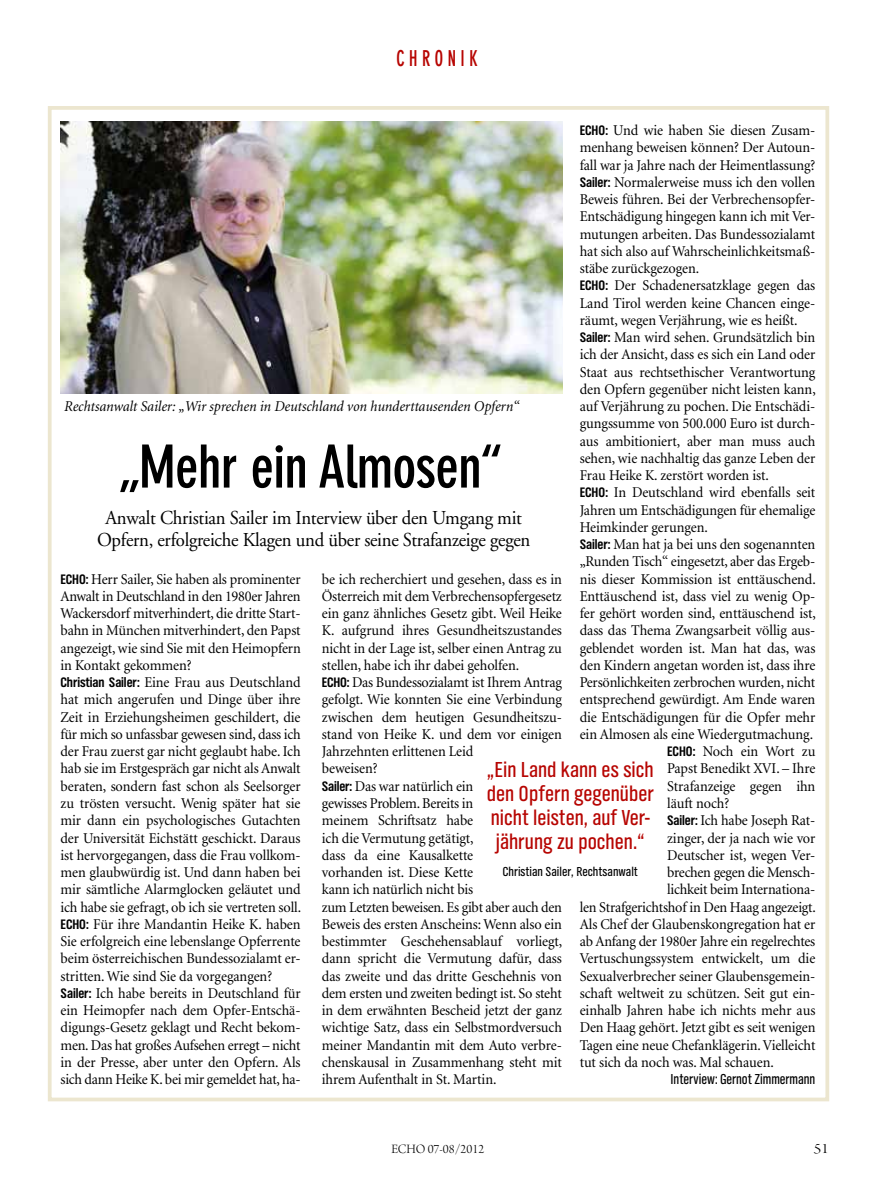
<style>
.page{position:relative;width:893px;height:1191px;background:#fff}
.page>*{position:absolute;margin:0;border:0;box-sizing:border-box;transform-origin:0 0}
.t1{font:700 condensed 58.5px "DIN Neuzeit Grotesk";letter-spacing:-.015em;color:#000}
.t2{font:22.5px/24px "TV Nord Cond EF";color:#b70502;text-align:center}
.t3{font:700 condensed 21.6px "DIN Neuzeit Grotesk";letter-spacing:.25em;color:#b70502;scale:.83 1}
.t4{font:19.65px/21.8px "Adobe Garamond";letter-spacing:-.015em;color:#000;text-align:center;scale:.95 1}
.t5{font:15px/17.2px "Minion";letter-spacing:-.01em;color:#000;scale:.95 1}
.t6{font:italic 15px "Minion";color:#000;scale:.95 1}
.t7{font:15px "TV Nord Cond EF";letter-spacing:-.005em;color:#000;scale:.95 1}
.t8{font:15px "Arno Pro Light Display";color:#000;scale:1.2 1}
.t9{font:13.5px "TV Nord Cond EF";color:#000}
.t10{font:13.5px "Arno Pro Light Display";color:#000}
.s1{font-family:"TV Nord Cond EF";font-weight:700;font-size:14.25px}
</style>
<div class="page">
<div style="left:48px;top:106px;width:781px;height:995px;border:4px solid #ece6cf"></div>
<img style="left:61px;top:121px;width:502px;height:273px">
<h3 class="t3" style="left:396px;top:46px;width:99px">chronik</h3>
<p class="t5" style="left:580px;top:122px;width:250px"><span class="s1">ECHO:</span> Und wie haben Sie diesen Zusam-</p>
<p class="t5" style="left:580px;top:139px;width:250px">menhang beweisen können? Der Autoun-</p>
<p class="t5" style="left:580px;top:157px;width:250px">fall war ja Jahre nach der Heimentlassung?</p>
<p class="t5" style="left:580px;top:174px;width:250px"><span class="s1">Sailer:</span> Normalerweise muss ich den vollen</p>
<p class="t5" style="left:580px;top:191px;width:249px">Beweis führen. Bei der Verbrechensopfer-</p>
<p class="t5" style="left:580px;top:208px;width:250px">Entschädigung hingegen kann ich mit Ver-</p>
<p class="t5" style="left:580px;top:226px;width:250px">mutungen arbeiten. Das Bundessozialamt</p>
<p class="t5" style="left:580px;top:243px;width:250px">hat sich also auf Wahrscheinlichkeitsmaß-</p>
<p class="t5" style="left:580px;top:260px;width:127px">stäbe zurückgezogen.</p>
<p class="t5" style="left:580px;top:277px;width:250px"><span class="s1">ECHO:</span> Der Schadenersatzklage gegen das</p>
<p class="t5" style="left:580px;top:295px;width:250px">Land Tirol werden keine Chancen einge-</p>
<p class="t5" style="left:580px;top:312px;width:231px">räumt, wegen Verjährung, wie es heißt.</p>
<p class="t5" style="left:580px;top:329px;width:249px"><span class="s1">Sailer:</span> Man wird sehen. Grundsätzlich bin</p>
<p class="t5" style="left:580px;top:346px;width:249px">ich der Ansicht, dass es sich ein Land oder</p>
<p class="t5" style="left:580px;top:364px;width:250px">Staat aus rechtsethischer Verantwortung</p>
<p class="t5" style="left:580px;top:381px;width:250px">den Opfern gegenüber nicht leisten kann,</p>
<p class="t5" style="left:580px;top:398px;width:250px">auf Verjährung zu pochen. Die Entschädi-</p>
<p class="t5" style="left:580px;top:415px;width:250px">gungssumme von 500.000 Euro ist durch-</p>
<p class="t5" style="left:580px;top:433px;width:250px">aus ambitioniert, aber man muss auch</p>
<p class="t5" style="left:580px;top:450px;width:250px">sehen, wie nachhaltig das ganze Leben der</p>
<p class="t5" style="left:580px;top:467px;width:201px">Frau Heike K. zerstört worden ist.</p>
<p class="t5" style="left:580px;top:484px;width:250px"><span class="s1">ECHO:</span> In Deutschland wird ebenfalls seit</p>
<p class="t5" style="left:580px;top:502px;width:250px">Jahren um Entschädigungen für ehemalige</p>
<p class="t5" style="left:580px;top:519px;width:136px">Heimkinder gerungen.</p>
<p class="t5" style="left:580px;top:536px;width:250px"><span class="s1">Sailer:</span> Man hat ja bei uns den sogenannten</p>
<p class="t5" style="left:580px;top:553px;width:250px">„Runden Tisch“ eingesetzt, aber das Ergeb-</p>
<p class="t5" style="left:580px;top:571px;width:250px">nis dieser Kommission ist enttäuschend.</p>
<p class="t5" style="left:580px;top:588px;width:250px">Enttäuschend ist, dass viel zu wenig Op-</p>
<p class="t5" style="left:580px;top:605px;width:250px">fer gehört worden sind, enttäuschend ist,</p>
<p class="t5" style="left:580px;top:622px;width:250px">dass das Thema Zwangsarbeit völlig aus-</p>
<p class="t5" style="left:580px;top:640px;width:250px">geblendet worden ist. Man hat das, was</p>
<p class="t5" style="left:580px;top:657px;width:250px">den Kindern angetan worden ist, dass ihre</p>
<p class="t5" style="left:580px;top:674px;width:249px">Persönlichkeiten zerbrochen wurden, nicht</p>
<p class="t5" style="left:580px;top:691px;width:250px">entsprechend gewürdigt. Am Ende waren</p>
<p class="t5" style="left:580px;top:709px;width:249px">die Entschädigungen für die Opfer mehr</p>
<p class="t5" style="left:580px;top:726px;width:247px">ein Almosen als eine Wiedergutmachung.</p>
<p class="t5" style="left:667px;top:743px;width:158px"><span class="s1">ECHO:</span> Noch ein Wort zu</p>
<p class="t5" style="left:667px;top:760px;width:158px">Papst Benedikt XVI. – Ihre</p>
<p class="t5" style="left:667px;top:778px;width:158px">Strafanzeige gegen ihn</p>
<p class="t5" style="left:667px;top:795px;width:67px">läuft noch?</p>
<p class="t5" style="left:667px;top:812px;width:158px"><span class="s1">Sailer:</span> Ich habe Joseph Rat-</p>
<p class="t5" style="left:667px;top:829px;width:157px">zinger, der ja nach wie vor</p>
<p class="t5" style="left:667px;top:847px;width:158px">Deutscher ist, wegen Ver-</p>
<p class="t5" style="left:667px;top:864px;width:158px">brechen gegen die Mensch-</p>
<p class="t5" style="left:667px;top:881px;width:158px">lichkeit beim Internationa-</p>
<p class="t5" style="left:580px;top:898px;width:250px">len Strafgerichtshof in Den Haag angezeigt.</p>
<p class="t5" style="left:580px;top:916px;width:250px">Als Chef der Glaubenskongregation hat er</p>
<p class="t5" style="left:580px;top:933px;width:249px">ab Anfang der 1980er Jahre ein regelrechtes</p>
<p class="t5" style="left:580px;top:950px;width:249px">Vertuschungssystem entwickelt, um die</p>
<p class="t5" style="left:580px;top:967px;width:250px">Sexualverbrecher seiner Glaubensgemein-</p>
<p class="t5" style="left:580px;top:985px;width:250px">schaft weltweit zu schützen. Seit gut ein-</p>
<p class="t5" style="left:580px;top:1002px;width:250px">einhalb Jahren habe ich nichts mehr aus</p>
<p class="t5" style="left:580px;top:1019px;width:250px">Den Haag gehört. Jetzt gibt es seit wenigen</p>
<p class="t5" style="left:580px;top:1036px;width:250px">Tagen eine neue Chefanklägerin. Vielleicht</p>
<p class="t5" style="left:580px;top:1054px;width:206px">tut sich da noch was. Mal schauen.</p>
<p class="t7" style="left:670px;top:1071px;width:154px">Interview: Gernot Zimmermann</p>
<p class="t6" style="left:64px;top:399px;width:481px">Rechtsanwalt Sailer: „Wir sprechen in Deutschland von hunderttausenden Opfern“</p>
<h1 class="t1" style="left:119px;top:433px;width:384px">„Mehr ein Almosen“</h1>
<h3 class="t4" style="left:97px;top:507px;width:458px">Anwalt Christian Sailer im Interview über den Umgang mit<br>Opfern, erfolgreiche Klagen und über seine Strafanzeige gegen</h3>
<p class="t5" style="left:61px;top:571px;width:255px"><span class="s1">ECHO:</span> Herr Sailer, Sie haben als prominenter Anwalt in Deutschland in den 1980er Jahren Wackersdorf mitverhindert, die dritte Start&shy;bahn in München mitverhindert, den Papst angezeigt, wie sind Sie mit den Heimopfern in Kontakt gekommen?<br><span class="s1">Christian Sailer:</span> Eine Frau aus Deutschland hat mich angerufen und Dinge über ihre Zeit in Erziehungsheimen geschildert, die für mich so unfassbar gewesen sind, dass ich der Frau zuerst gar nicht geglaubt habe. Ich hab sie im Erstgespräch gar nicht als Anwalt beraten, sondern fast schon als Seelsorger zu trösten versucht. Wenig später hat sie mir dann ein psychologisches Gutachten der Universität Eichstätt geschickt. Daraus ist hervorgegangen, dass die Frau vollkom&shy;men glaubwürdig ist. Und dann haben bei mir sämtliche Alarmglocken geläutet und ich habe sie gefragt, ob ich sie vertreten soll.<br><span class="s1">ECHO:</span> Für ihre Mandantin Heike K. haben Sie erfolgreich eine lebenslange Opferrente beim österreichischen Bundessozialamt er&shy;stritten. Wie sind Sie da vorgegangen?<br><span class="s1">Sailer:</span> Ich habe bereits in Deutschland für ein Heimopfer nach dem Opfer-Entschä&shy;digungs-Gesetz geklagt und Recht bekom&shy;men. Das hat großes Aufsehen erregt – nicht in der Presse, aber unter den Opfern. Als sich dann Heike K. bei mir gemeldet hat, ha-</p>
<p class="t5" style="left:322px;top:571px;width:255px">be ich recherchiert und gesehen, dass es in Österreich mit dem Verbrechensopfergesetz ein ganz ähnliches Gesetz gibt. Weil Heike K. aufgrund ihres Gesundheitszustandes nicht in der Lage ist, selber einen Antrag zu stellen, habe ich ihr dabei geholfen.<br><span class="s1">ECHO:</span> Das Bundessozialamt ist Ihrem Antrag gefolgt. Wie konnten Sie eine Verbindung zwischen dem heutigen Gesundheitszu&shy;stand von Heike K. und dem vor einigen Jahrzehnten erlittenen Leid<br>beweisen?<br><span class="s1">Sailer:</span> Das war natürlich ein<br>gewisses Problem. Bereits in<br>meinem Schriftsatz habe<br>ich die Vermutung getätigt,<br>dass da eine Kausalkette<br>vorhanden ist. Diese Kette<br>kann ich natürlich nicht bis<br>zum Letzten beweisen. Es gibt aber auch den Beweis des ersten Anscheins: Wenn also ein bestimmter Geschehensablauf vorliegt, dann spricht die Vermutung dafür, dass das zweite und das dritte Geschehnis von dem ersten und zweiten bedingt ist. So steht in dem erwähnten Bescheid jetzt der ganz wichtige Satz, dass ein Selbstmordversuch meiner Mandantin mit dem Auto verbre&shy;chenskausal in Zusammenhang steht mit ihrem Aufenthalt in St. Martin.</p>
<h2 class="t2" style="left:487px;top:757px;width:168px">„Ein Land kann es sich den Opfern gegenüber nicht leisten, auf Ver&shy;jährung zu pochen.“</h2>
<p class="t9" style="left:503px;top:864px;width:137px">Christian Sailer, Rechtsanwalt</p>
<p class="t10" style="left:392px;top:1141px;width:94px">ECHO 07-08/2012</p>
<p class="t8" style="left:813px;top:1140px;width:15px">51</p>
</div>
